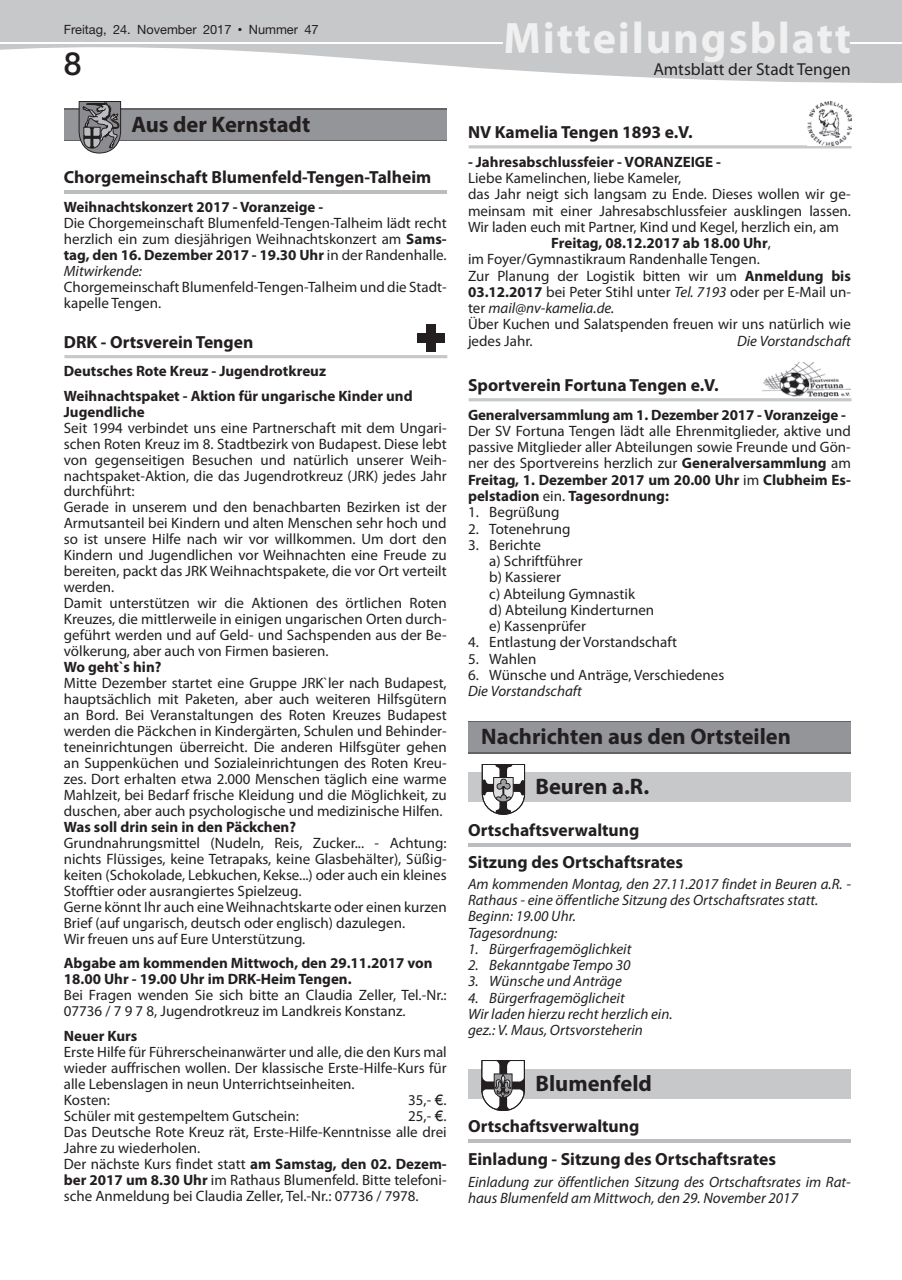
<style>
.page{position:relative;width:902px;height:1280px;background:#fff}
.page>*{position:absolute;margin:0;border:0;box-sizing:border-box;transform-origin:0 0}
.t1{font:700 44.25px "Myriad Pro";letter-spacing:.04em;color:#f0f0f1}
.t2{font:500 31.95px "Helvetica Neue";color:#231f20}
.t3{font:700 22.5px "Myriad Pro";color:#231f20}
.t4{font:700 17.55px/32.2px "Myriad Pro";color:#231f20}
.t5{font:17.4px "Myriad Pro";color:#231f20}
.t6{font:15px/16px "Myriad Pro";color:#231f20}
.t7{font:italic 15px/16.4px "Myriad Pro";color:#231f20}
.t8{font:700 15px/24.5px "Myriad Pro";color:#231f20}
.t9{font:12.75px "Helvetica Neue";color:#231f20}
.s1{font-family:"M Twentieth Century";font-weight:500}
.s2{font-size:12.9px}
.s3{font-weight:700}
.s4{font-style:italic}
.s5{font-family:"Gill Sans"}
.s6{font-weight:400}
.s7{font-style:normal}
</style>
<div class="page">
<svg style="left:0;top:0;width:901px;height:83px;fill:#c7c8ca"></svg>
<div style="left:505px;top:22px;width:344px;height:40px;background:#c7c8ca"></div>
<hr style="left:0;top:42px;width:502px;height:1px;background:#fff">
<hr style="left:850px;top:42px;width:51px;height:1px;background:#fff">
<hr style="left:64px;top:190px;width:382px;height:3px;background:#bcbdc0">
<div style="left:64px;top:109px;width:382px;height:32px;background:#939598"></div>
<svg style="left:79px;top:101px;width:42px;height:52px"></svg>
<hr style="left:64px;top:355px;width:383px;height:3px;background:#c7c8ca">
<div style="left:426px;top:324px;width:10px;height:28px;background:#231f20"></div>
<div style="left:417px;top:333px;width:28px;height:10px;background:#231f20"></div>
<hr style="left:468px;top:843px;width:382px;height:3px;background:#bcbdc0">
<hr style="left:468px;top:1139px;width:382px;height:4px;background:#bcbdc0">
<hr style="left:468px;top:145px;width:383px;height:3px;background:#c7c8ca">
<img style="left:807px;top:101px;width:44px;height:44px">
<hr style="left:468px;top:398px;width:383px;height:3px;background:#c7c8ca">
<img style="left:762px;top:362px;width:88px;height:35px">
<div style="left:468px;top:721px;width:382px;height:32px;background:#939598"></div>
<div style="left:468px;top:773px;width:382px;height:29px;background:#c7c8ca"></div>
<svg style="left:481px;top:764px;width:44px;height:51px"></svg>
<div style="left:468px;top:1069px;width:382px;height:29px;background:#c7c8ca"></div>
<svg style="left:481px;top:1060px;width:44px;height:51px"></svg>
<p class="t9" style="left:64px;top:22px;width:256px">Freitag, 24. November 2017 <span class="s1">•</span> Nummer <span class="s2">47</span></p>
<h1 class="t1" style="left:503px;top:9px;width:349px">Mitteilungsblatt</h1>
<h2 class="t2" style="left:64px;top:45px;width:19px">8</h2>
<p class="t5" style="left:653px;top:59px;width:199px">Amtsblatt der Stadt Tengen</p>
<h3 class="t3" style="left:131px;top:110px;width:180px">Aus der Kernstadt</h3>
<p class="t4" style="left:64px;top:160px;width:369px">Chorgemeinschaft Blumenfeld-Tengen-Talheim</p>
<p class="t8" style="left:64px;top:194px;width:261px">Weihnachtskonzert 2017 - Voranzeige -</p>
<p class="t6" style="left:64px;top:214px;width:384px;text-align:justify">Die Chorgemeinschaft Blumenfeld-Tengen-Talheim lädt recht herzlich ein zum diesjährigen Weihnachtskonzert am <span class="s3">Sams&shy;tag, den 16. Dezember 2017 - 19.30 Uhr</span> in der Randenhalle.<br><span class="s4">Mitwirkende:</span></p>
<p class="t6" style="left:64px;top:278px;width:384px">Chorgemeinschaft Blumenfeld-Tengen-Talheim und die Stadt&shy;kapelle Tengen.</p>
<p class="t4" style="left:64px;top:326px;width:191px">DRK - Ortsverein Tengen</p>
<p class="t8" style="left:64px;top:358px;width:350px">Deutsches Rote Kreuz - Jugendrotkreuz<br>Weihnachtspaket - Aktion für ungarische Kinder und</p>
<p class="t8" style="left:64px;top:399px;width:83px">Jugendliche</p>
<p class="t6" style="left:64px;top:419px;width:384px">Seit 1994 verbindet uns eine Partnerschaft mit dem Ungari&shy;schen Roten Kreuz im 8. Stadtbezirk von Budapest. Diese lebt von gegenseitigen Besuchen und natürlich unserer Weih&shy;nachtspaket-Aktion, die das Jugendrotkreuz (JRK) jedes Jahr durchführt:<br>Gerade in unserem und den benachbarten Bezirken ist der Armutsanteil bei Kindern und alten Menschen sehr hoch und so ist unsere Hilfe nach wir vor willkommen. Um dort den Kindern und Jugendlichen vor Weihnachten eine Freude zu bereiten, packt das JRK Weihnachtspakete, die vor Ort verteilt werden.<br>Damit unterstützen wir die Aktionen des örtlichen Roten Kreuzes, die mittlerweile in einigen ungarischen Orten durch&shy;geführt werden und auf Geld- und Sachspenden aus der Be&shy;völkerung, aber auch von Firmen basieren.</p>
<p class="t8" style="left:64px;top:654px;width:99px">Wo geht`s hin?</p>
<p class="t6" style="left:64px;top:675px;width:384px;text-align:justify">Mitte Dezember startet eine Gruppe JRK`ler nach Budapest, hauptsächlich mit Paketen, aber auch weiteren Hilfsgütern an Bord. Bei Veranstaltungen des Roten Kreuzes Budapest werden die Päckchen in Kindergärten, Schulen und Behinder&shy;teneinrichtungen überreicht. Die anderen Hilfsgüter gehen an Suppenküchen und Sozialeinrichtungen des Roten Kreu&shy;zes. Dort erhalten etwa 2.000 Menschen täglich eine warme Mahlzeit, bei Bedarf frische Kleidung und die Möglichkeit, zu duschen, aber auch psychologische und medizinische Hilfen.</p>
<p class="t8" style="left:64px;top:814px;width:234px">Was soll drin sein in den Päckchen?</p>
<p class="t6" style="left:64px;top:835px;width:384px">Grundnahrungsmittel (Nudeln, Reis, Zucker... - Achtung: nichts Flüssiges, keine Tetrapaks, keine Glasbehälter), Süßig&shy;keiten (Schokolade, Lebkuchen, Kekse...) oder auch ein kleines Stofftier oder ausrangiertes Spielzeug.<br>Gerne könnt Ihr auch eine Weihnachtskarte oder einen kurzen Brief (auf ungarisch, deutsch oder englisch) dazulegen.<br>Wir freuen uns auf Eure Unterstützung.</p>
<p class="t8" style="left:64px;top:955px;width:370px;line-height:15.9px">Abgabe am kommenden Mittwoch, den 29.11.2017 von<br>18.00 Uhr - 19.00 Uhr im DRK-Heim Tengen.</p>
<p class="t6" style="left:64px;top:987px;width:384px">Bei Fragen wenden Sie sich bitte an Claudia Zeller, Tel.-Nr.:<br>07736 / 7 9 7 8, Jugendrotkreuz im Landkreis Konstanz.</p>
<p class="t8" style="left:64px;top:1023px;width:75px">Neuer Kurs</p>
<p class="t6" style="left:64px;top:1043px;width:384px">Erste Hilfe für Führerscheinanwärter und alle, die den Kurs mal wieder auffrischen wollen. Der klassische Erste-Hilfe-Kurs für alle Lebenslagen in neun Unterrichtseinheiten.<br>Kosten:</p>
<p class="t6" style="left:408px;top:1091px;width:40px">35,- <span class="s5">€</span>.</p>
<p class="t6" style="left:64px;top:1107px;width:236px">Schüler mit gestempeltem Gutschein:</p>
<p class="t6" style="left:64px;top:1107px;width:384px;text-indent:344px">25,- <span class="s5">€</span>.<br>Das Deutsche Rote Kreuz rät, Erste-Hilfe-Kenntnisse alle drei Jahre zu wiederholen.<br>Der nächste Kurs findet statt <span class="s3">am Samstag, den 02. Dezem&shy;ber 2017 um 8.30 Uhr</span> im Rathaus Blumenfeld. Bitte telefoni&shy;sche Anmeldung bei Claudia Zeller, Tel.-Nr.: 07736 / 7978.</p>
<p class="t4" style="left:468px;top:116px;width:226px">NV Kamelia Tengen 1893 e.V.</p>
<p class="t8" style="left:468px;top:149px;width:254px">- Jahresabschlussfeier - VORANZEIGE -</p>
<p class="t6" style="left:468px;top:170px;width:215px">Liebe Kamelinchen, liebe Kameler,</p>
<p class="t6" style="left:468px;top:186px;width:384px">das Jahr neigt sich langsam zu Ende. Dieses wollen wir ge-</p>
<p class="t6" style="left:468px;top:202px;width:384px">meinsam mit einer Jahresabschlussfeier ausklingen lassen.</p>
<p class="t6" style="left:468px;top:218px;width:372px">Wir laden euch mit Partner, Kind und Kegel, herzlich ein, am</p>
<p class="t8" style="left:551px;top:230px;width:221px">Freitag, 08.12.2017 ab 18.00 Uhr<span class="s6">,</span></p>
<p class="t6" style="left:468px;top:251px;width:293px">im Foyer/Gymnastikraum Randenhalle Tengen.</p>
<p class="t6" style="left:468px;top:267px;width:384px">Zur Planung der Logistik bitten wir um <span class="s3">Anmeldung bis</span></p>
<p class="t6" style="left:468px;top:284px;width:384px"><span class="s3">03.12.2017</span> bei Peter Stihl unter <span class="s4">Tel. 7193</span> oder per E-Mail un-</p>
<p class="t7" style="left:468px;top:300px;width:148px"><span class="s7">ter</span> mail@nv-kamelia.de.</p>
<p class="t6" style="left:468px;top:316px;width:384px">Über Kuchen und Salatspenden freuen wir uns natürlich wie</p>
<p class="t6" style="left:468px;top:332px;width:66px">jedes Jahr.</p>
<p class="t7" style="left:737px;top:332px;width:115px">Die Vorstandschaft</p>
<p class="t4" style="left:468px;top:369px;width:252px">Sportverein Fortuna Tengen e.V.</p>
<p class="t8" style="left:468px;top:402px;width:379px">Generalversammlung am 1. Dezember 2017 - Voranzeige -</p>
<p class="t6" style="left:468px;top:422px;width:384px;text-align:justify">Der SV Fortuna Tengen lädt alle Ehrenmitglieder, aktive und passive Mitglieder aller Abteilungen sowie Freunde und Gön&shy;ner des Sportvereins herzlich zur <span class="s3">Generalversammlung</span> am <span class="s3">Freitag, 1. Dezember 2017 um 20.00 Uhr</span> im <span class="s3">Clubheim Es&shy;pelstadion</span> ein. <span class="s3">Tagesordnung:</span></p>
<p class="t6" style="left:468px;top:504px;width:93px">1. Begrüßung</p>
<p class="t6" style="left:468px;top:520px;width:104px">2. Totenehrung</p>
<p class="t6" style="left:489px;top:536px;width:166px;text-indent:-21px">3. Berichte<br>a) Schriftführer<br>b) Kassierer<br>c) Abteilung Gymnastik<br>d) Abteilung Kinderturnen e) Kassenprüfer</p>
<p class="t6" style="left:468px;top:634px;width:210px">4. Entlastung der Vorstandschaft</p>
<p class="t6" style="left:468px;top:650px;width:70px">5. Wahlen</p>
<p class="t6" style="left:468px;top:667px;width:258px">6. Wünsche und Anträge, Verschiedenes</p>
<p class="t7" style="left:468px;top:683px;width:115px">Die Vorstandschaft</p>
<h3 class="t3" style="left:481px;top:722px;width:311px">Nachrichten aus den Ortsteilen</h3>
<h3 class="t3" style="left:535px;top:772px;width:115px">Beuren a.R.</h3>
<p class="t4" style="left:468px;top:813px;width:217px">Ortschaftsverwaltung<br>Sitzung des Ortschaftsrates</p>
<p class="t7" style="left:468px;top:875px;width:384px">Am kommenden Montag, den 27.11.2017 findet in Beuren a.R. - Rathaus - eine öffentliche Sitzung des Ortschaftsrates statt.<br>Beginn: 19.00 Uhr.<br>Tagesordnung:</p>
<p class="t7" style="left:468px;top:940px;width:165px">1. Bürgerfragemöglichkeit</p>
<p class="t7" style="left:468px;top:957px;width:164px">2. Bekanntgabe Tempo 30</p>
<p class="t7" style="left:468px;top:973px;width:155px">3. Wünsche und Anträge</p>
<p class="t7" style="left:468px;top:989px;width:206px">4. Bürgerfragemöglicheit<br>Wir laden hierzu recht herzlich ein. gez.: V. Maus, Ortsvorsteherin</p>
<h3 class="t3" style="left:535px;top:1068px;width:118px">Blumenfeld</h3>
<p class="t4" style="left:468px;top:1110px;width:309px">Ortschaftsverwaltung<br>Einladung - Sitzung des Ortschaftsrates</p>
<p class="t7" style="left:468px;top:1174px;width:384px">Einladung zur öffentlichen Sitzung des Ortschaftsrates im Rat&shy;haus Blumenfeld am Mittwoch, den 29. November 2017</p>
</div>
